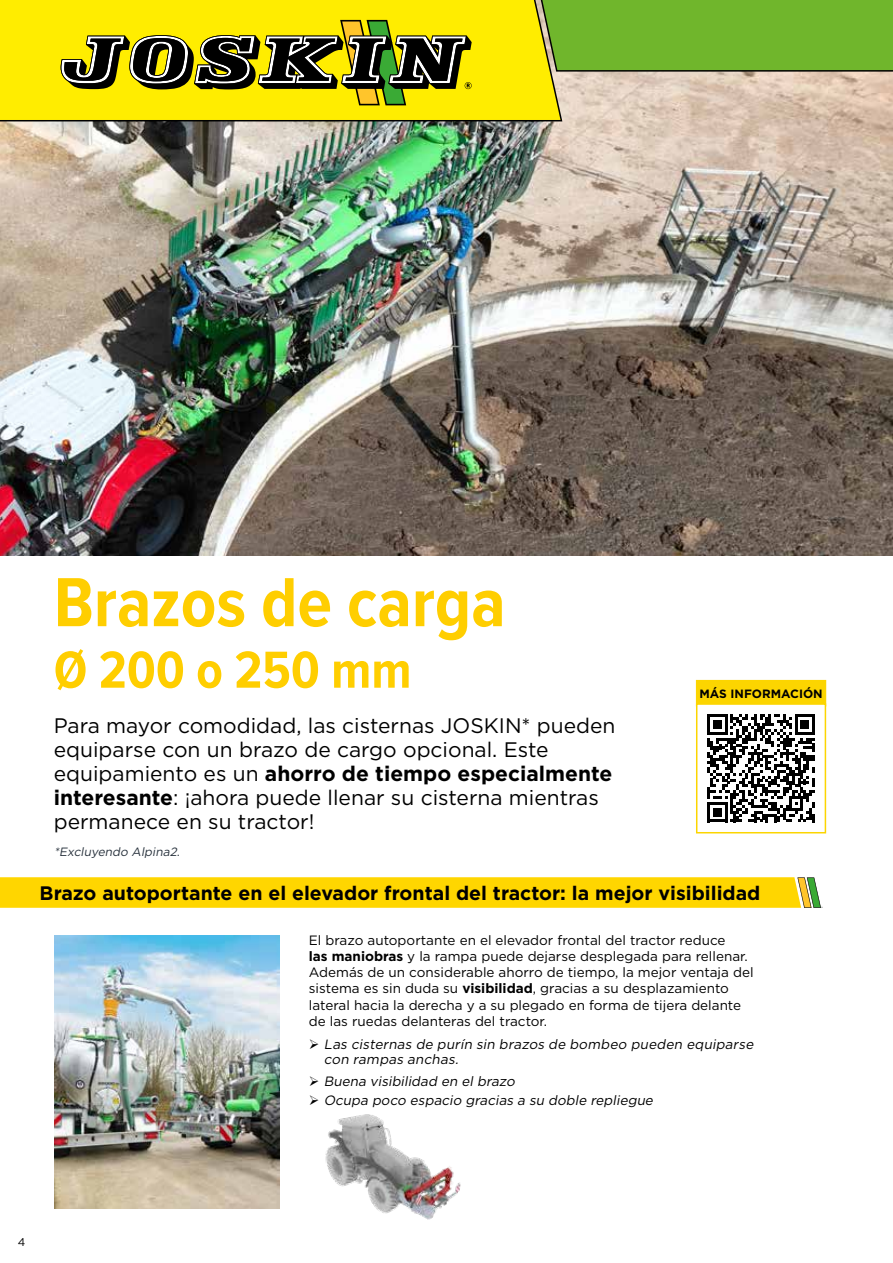
<style>
.page{position:relative;width:893px;height:1263px;background:#fff}
.page>*{position:absolute;margin:0;border:0;box-sizing:border-box;transform-origin:0 0}
.t1{font:700 72px "Proxima Nova Cond";color:#ffce00}
.t2{font:700 54px "Proxima Nova Cond";color:#ffce00}
.t3{font:21px/24px "Gotham";color:#000}
.t4{font:700 19.5px "Gotham";color:#000}
.t5{font:13.5px/16.2px "Gotham";color:#000}
.t6{font:italic 13.5px/15px "Gotham";color:#000}
.t7{font:italic 12px "Gotham";color:#27313c}
.t8{font:700 12px "Gotham";color:#000}
.t9{font:11.25px "Gotham";color:#000}
.s1{font-weight:700}
</style>
<div class="page">
<img style="left:0;top:72px;width:893px;height:484px">
<img style="left:54px;top:935px;width:225px;height:274px">
<div style="left:696px;top:680px;width:130px;height:26px;background:#fcd500"></div>
<svg style="left:707px;top:714px;width:108px;height:108px"></svg>
<div style="left:696px;top:703px;width:130px;height:130px;border:2px solid #fcd500"></div>
<svg style="left:0;top:877px;width:823px;height:31px"></svg>
<img style="left:325px;top:1115px;width:136px;height:105px">
<div style="left:563px;top:0;width:330px;height:72px;background:#70b62c"></div>
<svg style="left:0;top:0;width:563px;height:122px"></svg>
<svg style="left:61px;top:20px;width:411px;height:85px"></svg>
<h1 class="t1" style="left:54px;top:549px;width:453px">Brazos de carga</h1>
<h2 class="t2" style="left:54px;top:630px;width:359px">Ø 200 o 250 mm</h2>
<h3 class="t3" style="left:54px;top:713px;width:563px">Para mayor comodidad, las cisternas JOSKIN* pueden equiparse con un brazo de cargo opcional. Este equipamiento es un <span class="s1">ahorro de tiempo especialmente interesante</span>: ¡ahora puede llenar su cisterna mientras permanece en su tractor!</h3>
<p class="t7" style="left:54px;top:845px;width:130px">*Excluyendo Alpina2.</p>
<h3 class="t4" style="left:40px;top:881px;width:722px">Brazo autoportante en el elevador frontal del tractor: la mejor visibilidad</h3>
<p class="t5" style="left:309px;top:931px;width:446px">El brazo autoportante en el elevador frontal del tractor reduce<br><span class="s1">las maniobras</span> y la rampa puede dejarse desplegada para rellenar.<br>Además de un considerable ahorro de tiempo, la mejor ventaja del sistema es sin duda su <span class="s1">visibilidad</span>, gracias a su desplazamiento lateral hacia la derecha y a su plegado en forma de tijera delante de las ruedas delanteras del tractor.</p>
<p class="t6" style="left:324px;top:1037px;width:434px;text-indent:-15px">➢ Las cisternas de purín sin brazos de bombeo pueden equiparse con rampas anchas.</p>
<p class="t6" style="left:309px;top:1073px;width:210px">➢ Buena visibilidad en el brazo</p>
<p class="t6" style="left:309px;top:1092px;width:348px">➢ Ocupa poco espacio gracias a su doble repliegue</p>
<p class="t8" style="left:699px;top:686px;width:125px">MÁS INFORMACIÓN</p>
<p class="t9" style="left:18px;top:1235px;width:9px">4</p>
</div>
